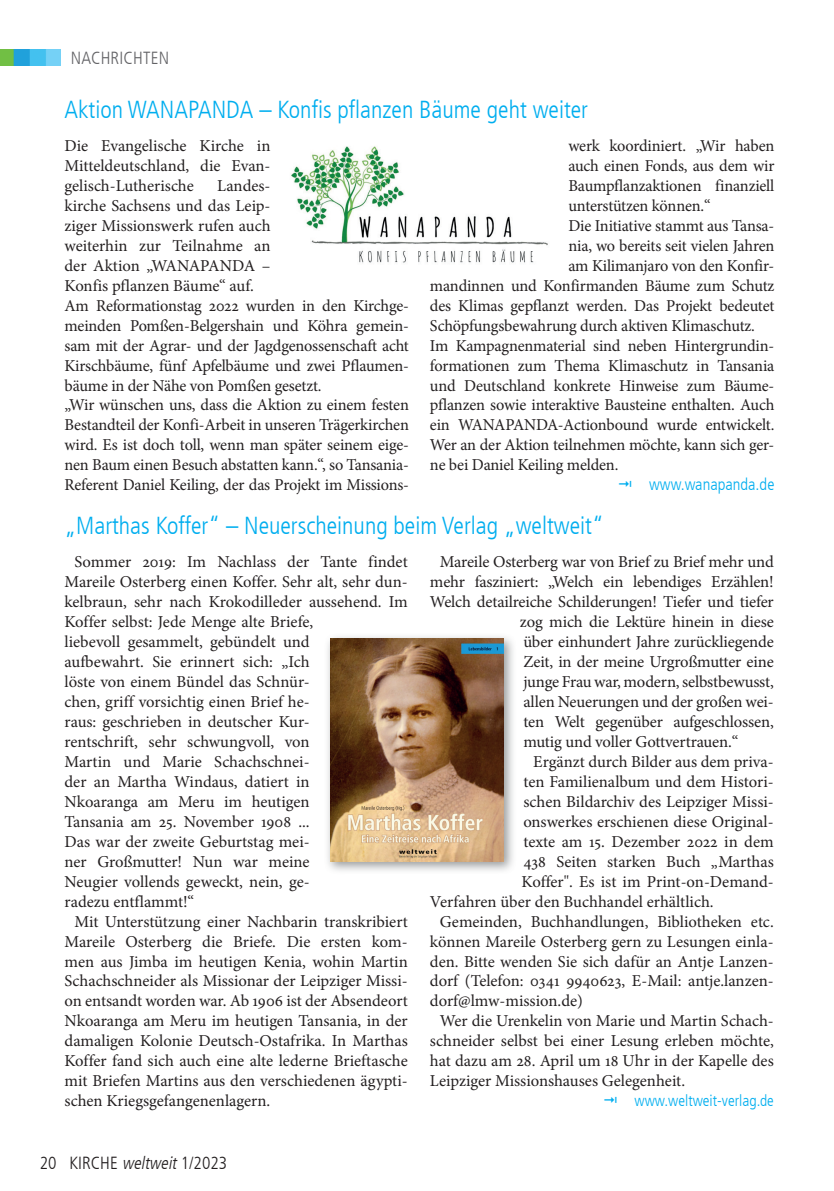
<style>
.page{position:relative;width:834px;height:1191px;background:#fff}
.page>*{position:absolute;margin:0;border:0;box-sizing:border-box;transform-origin:0 0}
.t1{font:300 condensed 24.5px "Frutiger LT";color:#00aeef}
.t2{font:300 condensed 17.5px "Frutiger LT";color:#231f20}
.t3{font:300 condensed 17.5px "Frutiger LT";letter-spacing:.01em;color:#636366}
.t4{font:16.62px/19.9px "Minion Pro";letter-spacing:-.01em;color:#231f20;text-align:justify}
.t5{font:300 condensed 16.62px "Frutiger LT";color:#00aeef}
.t6{font:300 condensed 15.75px "Frutiger LT";color:#00aeef}
.s1{font-style:italic}
</style>
<div class="page">
<img style="left:0;top:50px;width:61px;height:15px">
<div style="left:324px;top:632px;width:193px;height:243px;background:#75797b;opacity:.75"></div>
<img style="left:330px;top:638px;width:174px;height:224px">
<img style="left:291px;top:146px;width:257px;height:117px">
<p class="t3" style="left:71px;top:48px;width:100px">NACHRICHTEN</p>
<h1 class="t1" style="left:64px;top:95px;width:525px">Aktion WANAPANDA – Konfis pflanzen Bäume geht weiter</h1>
<p class="t4" style="left:64px;top:136px;width:207px">Die Evangelische Kirche in Mitteldeutschland, die Evan&shy;gelisch-Lutherische</p>
<p class="t4" style="left:568px;top:136px;width:207px">werk koordiniert. „Wir haben</p>
<p class="t4" style="left:568px;top:156px;width:207px">auch einen Fonds, aus dem wir</p>
<p class="t4" style="left:568px;top:176px;width:207px">Baumpflanzaktionen finanziell</p>
<p class="t4" style="left:568px;top:196px;width:144px">unterstützen können.“</p>
<p class="t4" style="left:568px;top:216px;width:207px">Die Initiative stammt aus Tansa-</p>
<p class="t4" style="left:568px;top:236px;width:207px">nia, wo bereits seit vielen Jahren</p>
<p class="t4" style="left:568px;top:255px;width:207px">am Kilimanjaro von den Konfir-</p>
<p class="t4" style="left:430px;top:275px;width:346px">mandinnen und Konfirmanden Bäume zum Schutz</p>
<p class="t4" style="left:430px;top:295px;width:346px">des Klimas gepflanzt werden. Das Projekt bedeutet</p>
<p class="t4" style="left:430px;top:315px;width:326px">Schöpfungsbewahrung durch aktiven Klimaschutz.</p>
<p class="t4" style="left:430px;top:335px;width:346px">Im Kampagnenmaterial sind neben Hintergrundin-</p>
<p class="t4" style="left:430px;top:355px;width:346px">formationen zum Thema Klimaschutz in Tansania</p>
<p class="t4" style="left:430px;top:375px;width:346px">und Deutschland konkrete Hinweise zum Bäume-</p>
<p class="t4" style="left:430px;top:395px;width:346px">pflanzen sowie interaktive Bausteine enthalten. Auch</p>
<p class="t4" style="left:430px;top:415px;width:346px">ein WANAPANDA-Actionbound wurde entwickelt.</p>
<p class="t4" style="left:430px;top:435px;width:346px">Wer an der Aktion teilnehmen möchte, kann sich ger-</p>
<p class="t4" style="left:430px;top:455px;width:190px">ne bei Daniel Keiling melden.</p>
<p class="t5" style="left:649px;top:475px;width:127px">www.wanapanda.de</p>
<p class="t4" style="left:64px;top:176px;width:346px;text-align:left;text-indent:153px">Landes-<br>kirche Sachsens und das Leip-<br>ziger Missionswerk rufen auch<br>weiterhin zur Teilnahme an<br>der Aktion „WANAPANDA –<br>Konfis pflanzen Bäume“ auf.<br>Am Reformationstag 2022 wurden in den Kirchge&shy;meinden Pomßen-Belgershain und Köhra gemein&shy;sam mit der Agrar- und der Jagdgenossenschaft acht Kirschbäume, fünf Apfelbäume und zwei Pflaumen&shy;bäume in der Nähe von Pomßen gesetzt.<br>„Wir wünschen uns, dass die Aktion zu einem festen Bestandteil der Konfi-Arbeit in unseren Trägerkirchen wird. Es ist doch toll, wenn man später seinem eige&shy;nen Baum einen Besuch abstatten kann.“, so Tansania-Referent Daniel Keiling, der das Projekt im Missions-</p>
<h1 class="t1" style="left:64px;top:511px;width:540px">„Marthas Koffer“ – Neuerscheinung beim Verlag „weltweit“</h1>
<p class="t4" style="left:74px;top:552px;width:335px">Sommer 2019: Im Nachlass der Tante findet</p>
<p class="t4" style="left:64px;top:572px;width:344px">Mareile Osterberg einen Koffer. Sehr alt, sehr dun-</p>
<p class="t4" style="left:64px;top:592px;width:345px">kelbraun, sehr nach Krokodilleder aussehend. Im</p>
<p class="t4" style="left:64px;top:612px;width:250px">Koffer selbst: Jede Menge alte Briefe,</p>
<p class="t4" style="left:64px;top:632px;width:246px">liebevoll gesammelt, gebündelt und</p>
<p class="t4" style="left:64px;top:652px;width:246px">aufbewahrt. Sie erinnert sich: „Ich</p>
<p class="t4" style="left:64px;top:672px;width:247px">löste von einem Bündel das Schnür-</p>
<p class="t4" style="left:64px;top:692px;width:247px">chen, griff vorsichtig einen Brief he-</p>
<p class="t4" style="left:64px;top:712px;width:247px">raus: geschrieben in deutscher Kur-</p>
<p class="t4" style="left:64px;top:732px;width:246px">rentschrift, sehr schwungvoll, von</p>
<p class="t4" style="left:64px;top:751px;width:246px">Martin und Marie Schachschnei-</p>
<p class="t4" style="left:64px;top:771px;width:246px">der an Martha Windaus, datiert in</p>
<p class="t4" style="left:64px;top:791px;width:247px">Nkoaranga am Meru im heutigen</p>
<p class="t4" style="left:64px;top:811px;width:247px">Tansania am 25. November 1908 ...</p>
<p class="t4" style="left:64px;top:831px;width:247px">Das war der zweite Geburtstag mei-</p>
<p class="t4" style="left:64px;top:851px;width:246px">ner Großmutter! Nun war meine</p>
<p class="t4" style="left:64px;top:871px;width:247px">Neugier vollends geweckt, nein, ge-</p>
<p class="t4" style="left:64px;top:891px;width:131px">radezu entflammt!“</p>
<p class="t4" style="left:74px;top:911px;width:335px">Mit Unterstützung einer Nachbarin transkribiert</p>
<p class="t4" style="left:64px;top:931px;width:345px">Mareile Osterberg die Briefe. Die ersten kom-</p>
<p class="t4" style="left:64px;top:951px;width:345px">men aus Jimba im heutigen Kenia, wohin Martin</p>
<p class="t4" style="left:64px;top:971px;width:344px">Schachschneider als Missionar der Leipziger Missi-</p>
<p class="t4" style="left:64px;top:991px;width:345px">on entsandt worden war. Ab 1906 ist der Absendeort</p>
<p class="t4" style="left:64px;top:1011px;width:345px">Nkoaranga am Meru im heutigen Tansania, in der</p>
<p class="t4" style="left:64px;top:1031px;width:345px">damaligen Kolonie Deutsch-Ostafrika. In Marthas</p>
<p class="t4" style="left:64px;top:1051px;width:345px">Koffer fand sich auch eine alte lederne Brieftasche</p>
<p class="t4" style="left:64px;top:1071px;width:344px">mit Briefen Martins aus den verschiedenen ägypti-</p>
<p class="t4" style="left:64px;top:1091px;width:207px">schen Kriegsgefangenenlagern.</p>
<p class="t2" style="left:40px;top:1153px;width:189px">20 KIRCHE <span class="s1">weltweit</span>1/2023</p>
<p class="t4" style="left:440px;top:552px;width:335px">Mareile Osterberg war von Brief zu Brief mehr und</p>
<p class="t4" style="left:430px;top:572px;width:345px">mehr fasziniert: „Welch ein lebendiges Erzählen!</p>
<p class="t4" style="left:430px;top:592px;width:345px">Welch detailreiche Schilderungen! Tiefer und tiefer</p>
<p class="t4" style="left:519px;top:612px;width:255px">zog mich die Lektüre hinein in diese</p>
<p class="t4" style="left:523px;top:632px;width:252px">über einhundert Jahre zurückliegende</p>
<p class="t4" style="left:523px;top:652px;width:252px">Zeit, in der meine Urgroßmutter eine</p>
<p class="t4" style="left:523px;top:672px;width:252px">junge Frau war, modern, selbstbewusst,</p>
<p class="t4" style="left:523px;top:692px;width:252px">allen Neuerungen und der großen wei-</p>
<p class="t4" style="left:523px;top:712px;width:252px">ten Welt gegenüber aufgeschlossen,</p>
<p class="t4" style="left:523px;top:732px;width:216px">mutig und voller Gottvertrauen.“</p>
<p class="t4" style="left:533px;top:751px;width:242px">Ergänzt durch Bilder aus dem priva-</p>
<p class="t4" style="left:523px;top:771px;width:252px">ten Familienalbum und dem Histori-</p>
<p class="t4" style="left:523px;top:791px;width:252px">schen Bildarchiv des Leipziger Missi-</p>
<p class="t4" style="left:523px;top:811px;width:252px">onswerkes erschienen diese Original-</p>
<p class="t4" style="left:523px;top:831px;width:252px">texte am 15. Dezember 2022 in dem</p>
<p class="t4" style="left:523px;top:851px;width:252px">438 Seiten starken Buch „Marthas</p>
<p class="t4" style="left:521px;top:871px;width:254px">Koffer". Es ist im Print-on-Demand-</p>
<p class="t4" style="left:430px;top:891px;width:285px">Verfahren über den Buchhandel erhältlich.</p>
<p class="t4" style="left:440px;top:911px;width:335px">Gemeinden, Buchhandlungen, Bibliotheken etc.</p>
<p class="t4" style="left:430px;top:931px;width:345px">können Mareile Osterberg gern zu Lesungen einla-</p>
<p class="t4" style="left:430px;top:951px;width:345px">den. Bitte wenden Sie sich dafür an Antje Lanzen-</p>
<p class="t4" style="left:430px;top:971px;width:345px">dorf (Telefon: 0341 9940623, E-Mail: antje.lanzen-</p>
<p class="t4" style="left:430px;top:991px;width:154px">dorf@lmw-mission.de)</p>
<p class="t4" style="left:440px;top:1011px;width:335px">Wer die Urenkelin von Marie und Martin Schach-</p>
<p class="t4" style="left:430px;top:1031px;width:345px">schneider selbst bei einer Lesung erleben möchte,</p>
<p class="t4" style="left:430px;top:1051px;width:345px">hat dazu am 28. April um 18 Uhr in der Kapelle des</p>
<p class="t4" style="left:430px;top:1071px;width:257px">Leipziger Missionshauses Gelegenheit.</p>
<p class="t6" style="left:634px;top:1091px;width:141px">www.weltweit-verlag.de</p>
</div>
